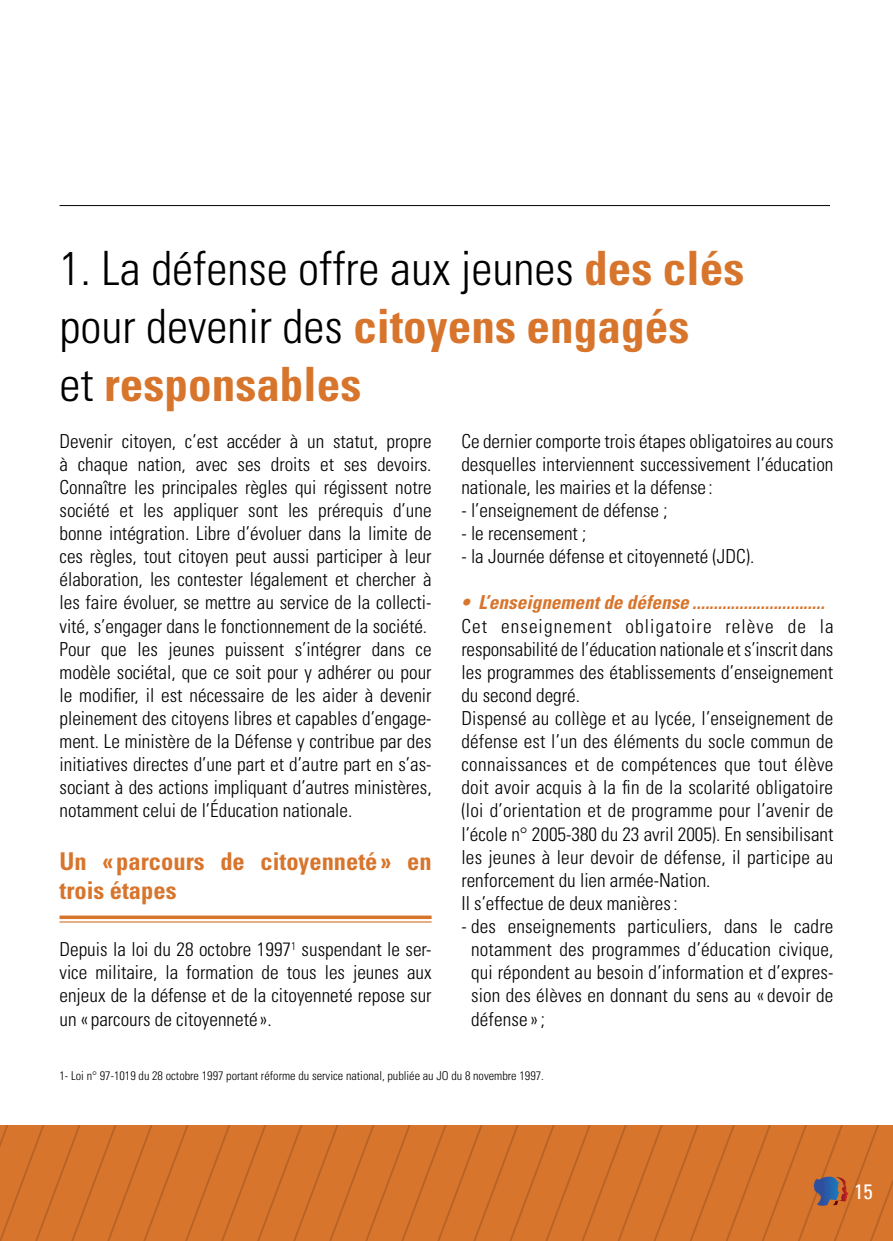
<style>
.page{position:relative;width:893px;height:1241px;background:#fff}
.page>*{position:absolute;margin:0;border:0;box-sizing:border-box;transform-origin:0 0}
.t1{font:300 condensed 47.25px/57.8px "Univers";color:#000}
.t2{font:700 condensed 24.5px/29.4px "Univers";color:#d8752d}
.t3{font:condensed 21px "Univers";color:#fff}
.t4{font:300 condensed 19.25px/23.1px "Univers";color:#000;text-align:justify}
.t5{font:italic 700 condensed 19.25px "Univers";color:#d8752d}
.t6{font:300 condensed 12.25px "Univers";color:#000}
.s1{font-weight:700;color:#d8752d}
</style>
<div class="page">
<hr style="left:60px;top:915px;width:372px;height:3px;background:#d8752d">
<hr style="left:60px;top:921px;width:372px;height:1px;background:#d8752d">
<hr style="left:60px;top:205px;width:770px;height:1px;background:#000">
<svg style="left:0;top:1125px;width:22px;height:115px;background:#d5732c"></svg>
<svg style="left:22px;top:1125px;width:31px;height:115px;background:#d6732c"></svg>
<svg style="left:53px;top:1125px;width:32px;height:115px;background:#d6732c"></svg>
<svg style="left:85px;top:1125px;width:31px;height:115px;background:#d6732c"></svg>
<div style="left:116px;top:1125px;width:32px;height:115px;background:#d8752d"></div>
<div style="left:148px;top:1125px;width:32px;height:115px;background:#d8752d"></div>
<div style="left:180px;top:1125px;width:31px;height:115px;background:#d8752d"></div>
<svg style="left:211px;top:1125px;width:32px;height:115px;background:#d6732c"></svg>
<svg style="left:243px;top:1125px;width:32px;height:115px;background:#d6732c"></svg>
<svg style="left:275px;top:1125px;width:31px;height:115px;background:#d6732c"></svg>
<svg style="left:306px;top:1125px;width:32px;height:115px;background:#d6742c"></svg>
<div style="left:338px;top:1125px;width:31px;height:115px;background:#d8752d"></div>
<div style="left:369px;top:1125px;width:32px;height:115px;background:#d8752d"></div>
<svg style="left:401px;top:1125px;width:32px;height:115px;background:#d6732c"></svg>
<svg style="left:433px;top:1125px;width:31px;height:115px;background:#d6732c"></svg>
<svg style="left:464px;top:1125px;width:32px;height:115px;background:#d6732c"></svg>
<svg style="left:496px;top:1125px;width:32px;height:115px;background:#d6732c"></svg>
<svg style="left:528px;top:1125px;width:365px;height:115px;background:#d3732d"></svg>
<h1 class="t1" style="left:60px;top:240px;width:686px">1. La défense offre aux jeunes <span class="s1">des clés </span>pour devenir des <span class="s1">citoyens engagés<br></span>et <span class="s1">responsables</span></h1>
<p class="t4" style="left:60px;top:429px;width:374px;text-align:left">Devenir citoyen, c’est accéder à un statut, propre à chaque nation, avec ses droits et ses devoirs.<br>Connaître les principales règles qui régissent notre société et les appliquer sont les prérequis d’une bonne intégration. Libre d’évoluer dans la limite de ces règles, tout citoyen peut aussi participer à leur élaboration, les contester légalement et chercher à les faire évoluer, se mettre au service de la collecti&shy;vité, s’engager dans le fonctionnement de la société.<br>Pour que les jeunes puissent s’intégrer dans ce modèle sociétal, que ce soit pour y adhérer ou pour le modifier, il est nécessaire de les aider à devenir pleinement des citoyens libres et capables d’engage&shy;ment. Le ministère de la Défense y contribue par des initiatives directes d’une part et d’autre part en s’as&shy;sociant à des actions impliquant d’autres ministères, notamment celui de l’Éducation nationale.</p>
<p class="t2" style="left:60px;top:846px;width:374px">Un « parcours de citoyenneté » en trois étapes</p>
<p class="t4" style="left:60px;top:937px;width:374px">Depuis la loi du 28 octobre 1997<sup>1</sup> suspendant le ser&shy;vice militaire, la formation de tous les jeunes aux enjeux de la défense et de la citoyenneté repose sur un « parcours de citoyenneté ».</p>
<p class="t4" style="left:461px;top:429px;width:374px">Ce dernier comporte trois étapes obligatoires au cours desquelles interviennent successivement l’éducation nationale, les mairies et la défense :</p>
<p class="t4" style="left:461px;top:498px;width:208px">- l’enseignement de défense ;</p>
<p class="t4" style="left:461px;top:521px;width:127px">- le recensement ;</p>
<p class="t4" style="left:461px;top:545px;width:294px">- la Journée défense et citoyenneté (JDC).</p>
<p class="t5" style="left:461px;top:590px;width:365px">• L’enseignement de défense ...............................</p>
<p class="t4" style="left:461px;top:614px;width:374px;text-align:left">Cet enseignement obligatoire relève de la responsabilité de l’éducation nationale et s’inscrit dans les programmes des établissements d’enseignement du second degré.<br>Dispensé au collège et au lycée, l’enseignement de défense est l’un des éléments du socle commun de connaissances et de compétences que tout élève doit avoir acquis à la fin de la scolarité obligatoire (loi d’orientation et de programme pour l’avenir de l’école n° 2005-380 du 23 avril 2005). En sensibilisant les jeunes à leur devoir de défense, il participe au renforcement du lien armée-Nation.<br>Il s’effectue de deux manières :</p>
<p class="t4" style="left:471px;top:914px;width:364px;text-indent:-10px">- des enseignements particuliers, dans le cadre notamment des programmes d’éducation civique, qui répondent au besoin d’information et d’expres&shy;sion des élèves en donnant du sens au « devoir de défense » ;</p>
<p class="t6" style="left:60px;top:1068px;width:486px">1- Loi n° 97-1019 du 28 octobre 1997 portant réforme du service national, publiée au JO du 8 novembre 1997.</p>
<p class="t3" style="left:854px;top:1177px;width:20px">15</p>
</div>
